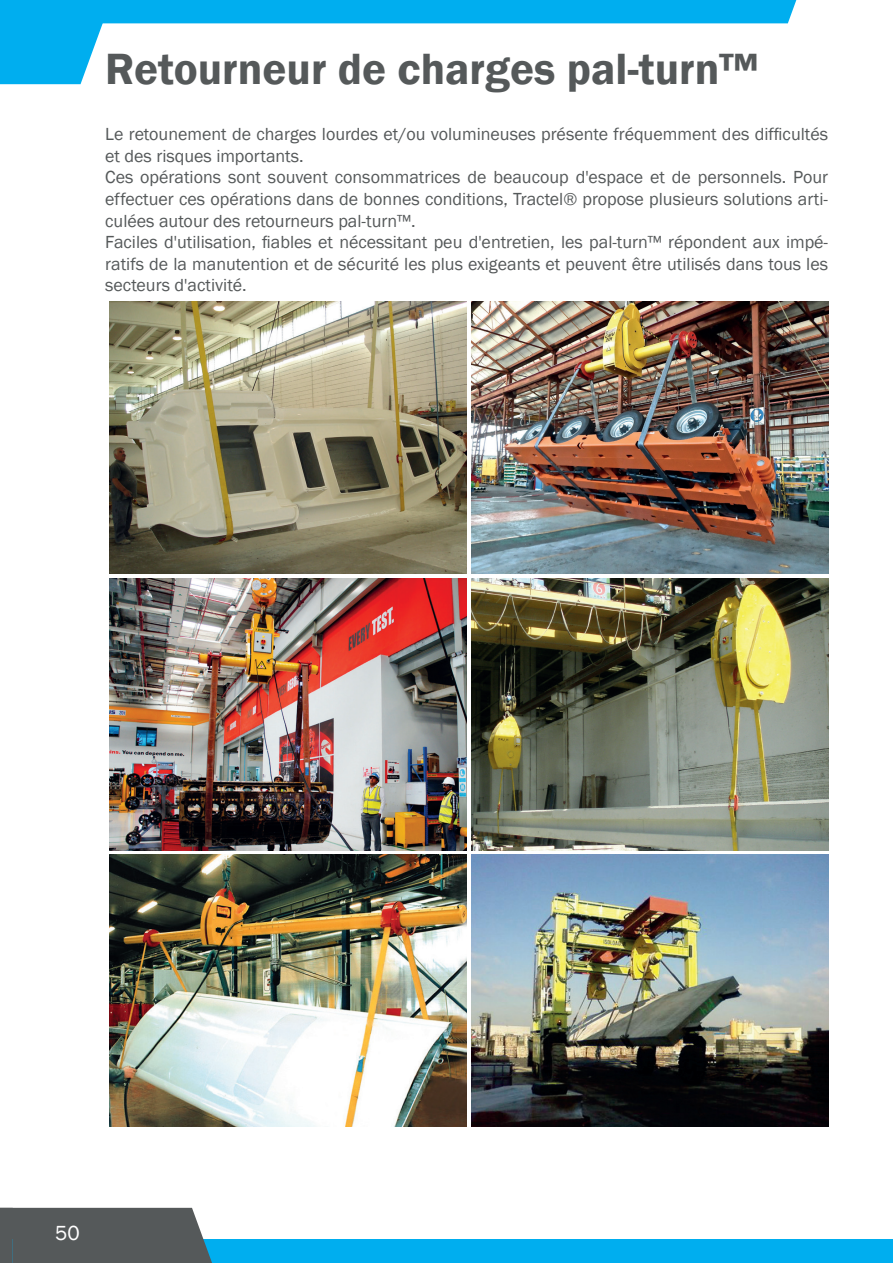
<style>
.page{position:relative;width:893px;height:1263px;background:#fff}
.page>*{position:absolute;margin:0;border:0;box-sizing:border-box;transform-origin:0 0}
.t1{font:600 45px "Franklin Gothic";color:#55595a}
.t2{font:21px "Franklin Gothic";color:#fff}
.t3{font:18px/21.6px "Franklin Gothic";color:#55595a}
</style>
<div class="page">
<svg style="left:0;top:0;width:797px;height:84px"></svg>
<img style="left:110px;top:302px;width:357px;height:272px">
<img style="left:471px;top:302px;width:357px;height:272px">
<img style="left:110px;top:578px;width:357px;height:272px">
<img style="left:471px;top:578px;width:357px;height:272px">
<img style="left:110px;top:855px;width:357px;height:271px">
<img style="left:471px;top:855px;width:357px;height:271px">
<div style="left:0;top:1239px;width:893px;height:24px;background:#00aeef"></div>
<div style="left:13px;top:1208px;width:199px;height:55px;background:#55595a"></div>
<div style="left:0;top:1208px;width:13px;height:55px;background:#55595a"></div>
<h1 class="t1" style="left:105px;top:41px;width:655px">Retourneur de charges pal-turn™</h1>
<p class="t3" style="left:105px;top:124px;width:724px">Le retounement de charges lourdes et/ou volumineuses présente fréquemment des difficultés et des risques importants.<br>Ces opérations sont souvent consommatrices de beaucoup d'espace et de personnels. Pour effectuer ces opérations dans de bonnes conditions, Tractel® propose plusieurs solutions arti&shy;culées autour des retourneurs pal-turn™.<br>Faciles d'utilisation, fiables et nécessitant peu d'entretien, les pal-turn™ répondent aux impé&shy;ratifs de la manutention et de sécurité les plus exigeants et peuvent être utilisés dans tous les secteurs d'activité.</p>
<p class="t2" style="left:55px;top:1219px;width:26px">48</p>
<p class="t2" style="left:55px;top:1219px;width:26px">50</p>
</div>
